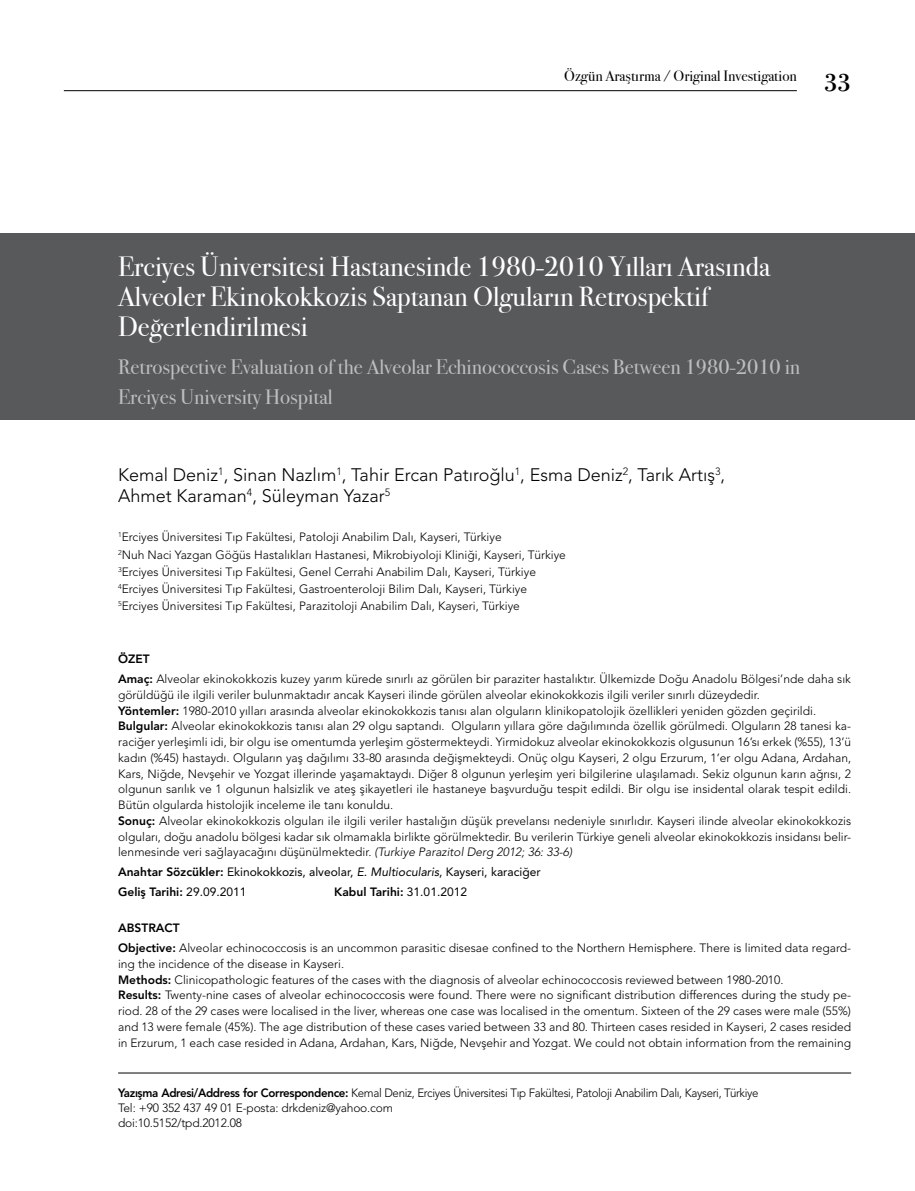
<style>
.page{position:relative;width:915px;height:1191px;background:#fff}
.page>*{position:absolute;margin:0;border:0;box-sizing:border-box;transform-origin:0 0}
.t1{font:27.75px/30px "Bodoni Svty Two ITCTT Book";color:#fff}
.t2{font:27px "Bodoni";color:#000}
.t3{font:21px/30px "Bodoni Svty Two ITCTT Book";color:#bcbec0}
.t4{font:300 18px/21px "Avenir LT Std";color:#000}
.t5{font:15px "Bodoni Svty Two ITCTT Book";color:#000}
.t6{font:300 12px/15.8px "Avenir LT Std";color:#000}
.t7{font:300 12px/15px "Avenir LT Std";letter-spacing:-.03em;color:#000;scale:.96 1}
.t8{font:12px/20px "Avenir LT Std";color:#000}
.t9{font:800 12px "Avenir LT Std";color:#000}
.s1{font-weight:800}
.s2{font-style:italic}
.s3{font-weight:400}
</style>
<div class="page">
<hr style="left:64px;top:90px;width:732px;height:1px;background:#000">
<div style="left:0;top:234px;width:914px;height:186px;background:#58595b"></div>
<hr style="left:118px;top:1072px;width:732px;height:1px;background:#000">
<p class="t5" style="left:564px;top:64px;width:234px">Özgün Araştırma / Original Investigation</p>
<h2 class="t2" style="left:823px;top:65px;width:28px">33</h2>
<h1 class="t1" style="left:118px;top:248px;width:653px">Erciyes Üniversitesi Hastanesinde 1980-2010 Yılları Arasında<br>Alveoler Ekinokokkozis Saptanan Olguların Retrospektif<br>Değerlendirilmesi</h1>
<h3 class="t3" style="left:118px;top:350px;width:683px">Retrospective Evaluation of the Alveolar Echinococcosis Cases Between 1980-2010 in<br>Erciyes University Hospital</h3>
<h3 class="t4" style="left:118px;top:464px;width:608px">Kemal Deniz<sup>1</sup>, Sinan Nazlım<sup>1</sup>, Tahir Ercan Patıroğlu<sup>1</sup>, Esma Deniz<sup>2</sup>, Tarık Artış<sup>3</sup>,<br>Ahmet Karaman<sup>4</sup>, Süleyman Yazar<sup>5</sup></h3>
<p class="t6" style="left:118px;top:529px;width:449px;line-height:17.1px"><sup>1</sup>Erciyes Üniversitesi Tıp Fakültesi, Patoloji Anabilim Dalı, Kayseri, Türkiye<br><sup>2</sup>Nuh Naci Yazgan Göğüs Hastalıkları Hastanesi, Mikrobiyoloji Kliniği, Kayseri, Türkiye <sup>3</sup>Erciyes Üniversitesi Tıp Fakültesi, Genel Cerrahi Anabilim Dalı, Kayseri, Türkiye <sup>4</sup>Erciyes Üniversitesi Tıp Fakültesi, Gastroenteroloji Bilim Dalı, Kayseri, Türkiye <sup>5</sup>Erciyes Üniversitesi Tıp Fakültesi, Parazitoloji Anabilim Dalı, Kayseri, Türkiye</p>
<p class="t6" style="left:118px;top:649px;width:734px;line-height:20px"><span class="s1">ÖZET<br>Amaç:</span> Alveolar ekinokokkozis kuzey yarım kürede sınırlı az görülen bir paraziter hastalıktır. Ülkemizde Doğu Anadolu Bölgesi’nde daha sık</p>
<p class="t6" style="left:118px;top:686px;width:734px">görüldüğü ile ilgili veriler bulunmaktadır ancak Kayseri ilinde görülen alveolar ekinokokkozis ilgili veriler sınırlı düzeydedir.<br><span class="s1">Yöntemler:</span> 1980-2010 yılları arasında alveolar ekinokokkozis tanısı alan olguların klinikopatolojik özellikleri yeniden gözden geçirildi.<br><span class="s1">Bulgular:</span> Alveolar ekinokokkozis tanısı alan 29 olgu saptandı. Olguların yıllara göre dağılımında özellik görülmedi. Olguların 28 tanesi ka&shy;raciğer yerleşimli idi, bir olgu ise omentumda yerleşim göstermekteydi. Yirmidokuz alveolar ekinokokkozis olgusunun 16’sı erkek (%55), 13’ü kadın (%45) hastaydı. Olguların yaş dağılımı 33-80 arasında değişmekteydi. Onüç olgu Kayseri, 2 olgu Erzurum, 1’er olgu Adana, Ardahan, Kars, Niğde, Nevşehir ve Yozgat illerinde yaşamaktaydı. Diğer 8 olgunun yerleşim yeri bilgilerine ulaşılamadı. Sekiz olgunun karın ağrısı, 2 olgunun sarılık ve 1 olgunun halsizlik ve ateş şikayetleri ile hastaneye başvurduğu tespit edildi. Bir olgu ise insidental olarak tespit edildi.<br>Bütün olgularda histolojik inceleme ile tanı konuldu.<br><span class="s1">Sonuç:</span> Alveolar ekinokokkozis olguları ile ilgili veriler hastalığın düşük prevelansı nedeniyle sınırlıdır. Kayseri ilinde alveolar ekinokokkozis olguları, doğu anadolu bölgesi kadar sık olmamakla birlikte görülmektedir. Bu verilerin Türkiye geneli alveolar ekinokokkozis insidansı belir&shy;lenmesinde veri sağlayacağını düşünülmektedir. <span class="s2">(Turkiye Parazitol Derg 2012; 36: 33-6)</span></p>
<p class="t8" style="left:118px;top:862px;width:424px"><span class="s1">Anahtar Sözcükler:</span> Ekinokokkozis, alveolar, <span class="s2">E. Multiocularis</span>, Kayseri, karaciğer<br><span class="s1">Geliş Tarihi:</span> 29.09.2011</p>
<p class="t9" style="left:334px;top:885px;width:134px">Kabul Tarihi: <span class="s3">31.01.2012</span></p>
<p class="t6" style="left:118px;top:918px;width:734px;line-height:20px"><span class="s1">ABSTRACT<br>Objective:</span> Alveolar echinococcosis is an uncommon parasitic disesae confined to the Northern Hemisphere. There is limited data regard-</p>
<p class="t6" style="left:118px;top:955px;width:734px">ing the incidence of the disease in Kayseri.<br><span class="s1">Methods:</span> Clinicopathologic features of the cases with the diagnosis of alveolar echinococcosis reviewed between 1980-2010.<br><span class="s1">Results:</span> Twenty-nine cases of alveolar echinococcosis were found. There were no significant distribution differences during the study pe&shy;riod. 28 of the 29 cases were localised in the liver, whereas one case was localised in the omentum. Sixteen of the 29 cases were male (55%) and 13 were female (45%). The age distribution of these cases varied between 33 and 80. Thirteen cases resided in Kayseri, 2 cases resided in Erzurum, 1 each case resided in Adana, Ardahan, Kars, Niğde, Nevşehir and Yozgat. We could not obtain information from the remaining</p>
<p class="t7" style="left:118px;top:1085px;width:668px"><span class="s1">Yazışma Adresi/Address for Correspondence:</span> Kemal Deniz, Erciyes Üniversitesi Tıp Fakültesi, Patoloji Anabilim Dalı, Kayseri, Türkiye<br>Tel: +90 352 437 49 01 E-posta: drkdeniz@yahoo.com<br>doi:10.5152/tpd.2012.08</p>
</div>
